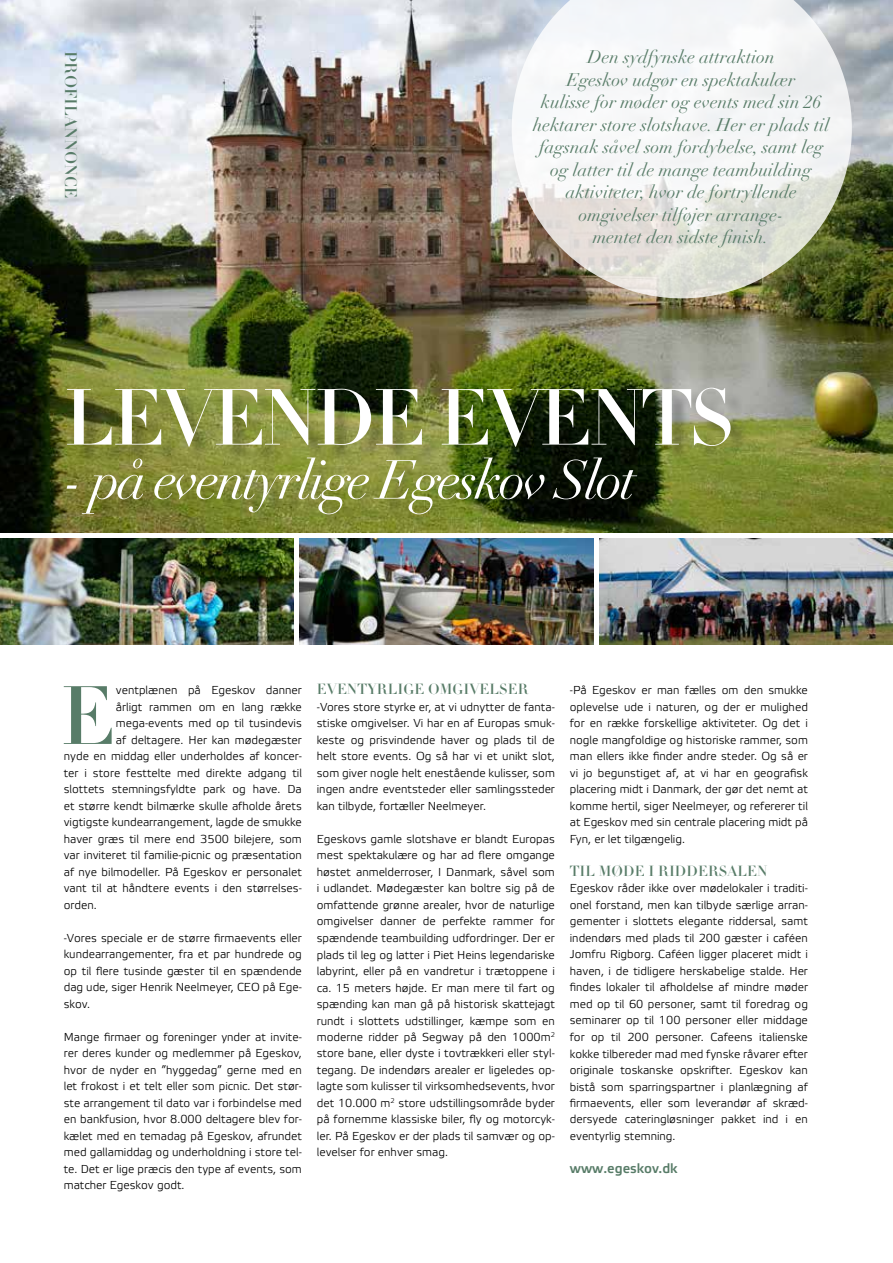
<style>
.page{position:relative;width:893px;height:1263px;background:#fff}
.page>*{position:absolute;margin:0;border:0;box-sizing:border-box;transform-origin:0 0}
.t1{font:81px "Didot LH Headline";color:#587c68}
.t2{font:78px "Didot LH Headline";letter-spacing:-.05em;color:#fff}
.t3{font:italic 54px "Didot LH";letter-spacing:-.05em;color:#fff}
.t4{font:italic 18px/22.5px "Didot LH";color:#587c68;text-align:center}
.t5{font:16.5px "Didot LH Headline";color:#587c68}
.t6{font:14.55px "Didot LH Headline";color:#587c68}
.t7{font:13.5px "Etelka Medium Pro";color:#587c68}
.t8{font:11.55px/16.5px "Etelka Light Pro";color:#000;text-align:justify}
</style>
<div class="page">
<img style="left:0;top:0;width:893px;height:532px">
<div style="left:70px;top:390px;width:679px;height:143px;background:#000;opacity:.25"></div>
<img style="left:0;top:539px;width:293px;height:106px">
<img style="left:300px;top:539px;width:293px;height:106px">
<img style="left:600px;top:539px;width:293px;height:106px">
<svg style="left:512px;top:0;width:340px;height:298px;fill:#f3f4f5"></svg>
<h3 class="t5" style="left:81px;top:51px;width:149px;rotate:90deg">PROFILANNONCE</h3>
<p class="t4" style="left:533px;top:46px;width:298px">Den sydfynske attraktion<br>Egeskov udgør en spektakulær<br>kulisse for møder og events med sin 26 hektarer store slotshave. Her er plads til fagsnak såvel som fordybelse, samt leg og latter til de mange teambuilding aktiviteter, hvor de fortryllende omgivelser tilføjer arrange-<br>mentet den sidste finish.</p>
<h2 class="t2" style="left:64px;top:371px;width:673px">LEVENDE EVENTS</h2>
<h3 class="t3" style="left:64px;top:448px;width:574px">- på eventyrlige Egeskov Slot</h3>
<h1 class="t1" style="left:60px;top:667px;width:57px">E</h1>
<p class="t8" style="left:116px;top:683px;width:187px">ventplænen på Egeskov danner</p>
<p class="t8" style="left:116px;top:699px;width:187px">årligt rammen om en lang række</p>
<p class="t8" style="left:116px;top:716px;width:187px">mega-events med op til tusindevis</p>
<p class="t8" style="left:116px;top:732px;width:188px">af deltagere. Her kan mødegæster</p>
<p class="t8" style="left:64px;top:749px;width:240px">nyde en middag eller underholdes af koncer-</p>
<p class="t8" style="left:64px;top:765px;width:240px">ter i store festtelte med direkte adgang til</p>
<p class="t8" style="left:64px;top:782px;width:240px">slottets stemningsfyldte park og have. Da</p>
<p class="t8" style="left:64px;top:798px;width:240px">et større kendt bilmærke skulle afholde årets</p>
<p class="t8" style="left:64px;top:815px;width:240px">vigtigste kundearrangement, lagde de smukke</p>
<p class="t8" style="left:64px;top:831px;width:240px">haver græs til mere end 3500 bilejere, som</p>
<p class="t8" style="left:64px;top:848px;width:240px">var inviteret til familie-picnic og præsentation</p>
<p class="t8" style="left:64px;top:864px;width:240px">af nye bilmodeller. På Egeskov er personalet</p>
<p class="t8" style="left:64px;top:881px;width:240px">vant til at håndtere events i den størrelses-</p>
<p class="t8" style="left:64px;top:897px;width:34px">orden.</p>
<p class="t8" style="left:64px;top:930px;width:240px">-Vores speciale er de større firmaevents eller kundearrangementer, fra et par hundrede og op til flere tusinde gæster til en spændende dag ude, siger Henrik Neelmeyer, CEO på Ege&shy;skov.</p>
<p class="t8" style="left:64px;top:1029px;width:240px">Mange firmaer og foreninger ynder at invite&shy;rer deres kunder og medlemmer på Egeskov, hvor de nyder en ”hyggedag” gerne med en let frokost i et telt eller som picnic. Det stør&shy;ste arrangement til dato var i forbindelse med en bankfusion, hvor 8.000 deltagere blev for&shy;kælet med en temadag på Egeskov, afrundet med gallamiddag og underholdning i store tel&shy;te. Det er lige præcis den type af events, som matcher Egeskov godt.</p>
<p class="t6" style="left:317px;top:681px;width:213px">EVENTYRLIGE OMGIVELSER</p>
<p class="t8" style="left:317px;top:699px;width:240px">-Vores store styrke er, at vi udnytter de fanta&shy;stiske omgivelser. Vi har en af Europas smuk&shy;keste og prisvindende haver og plads til de helt store events. Og så har vi et unikt slot, som giver nogle helt enestående kulisser, som ingen andre eventsteder eller samlingssteder kan tilbyde, fortæller Neelmeyer.</p>
<p class="t8" style="left:317px;top:831px;width:240px">Egeskovs gamle slotshave er blandt Europas mest spektakulære og har ad flere omgange høstet anmelderroser, I Danmark, såvel som i udlandet. Mødegæster kan boltre sig på de omfattende grønne arealer, hvor de naturlige omgivelser danner de perfekte rammer for spændende teambuilding udfordringer. Der er plads til leg og latter i Piet Heins legendariske labyrint, eller på en vandretur i trætoppene i ca. 15 meters højde. Er man mere til fart og spænding kan man gå på historisk skattejagt rundt i slottets udstillinger, kæmpe som en moderne ridder på Segway på den 1000m<sup>2 </sup>store bane, eller dyste i tovtrækkeri eller styl&shy;tegang. De indendørs arealer er ligeledes op&shy;lagte som kulisser til virksomhedsevents, hvor det 10.000 m<sup>2</sup> store udstillingsområde byder på fornemme klassiske biler, fly og motorcyk&shy;ler. På Egeskov er der plads til samvær og op&shy;levelser for enhver smag.</p>
<p class="t8" style="left:570px;top:683px;width:240px">-På Egeskov er man fælles om den smukke oplevelse ude i naturen, og der er mulighed for en række forskellige aktiviteter. Og det i nogle mangfoldige og historiske rammer, som man ellers ikke finder andre steder. Og så er vi jo begunstiget af, at vi har en geografisk placering midt i Danmark, der gør det nemt at komme hertil, siger Neelmeyer, og refererer til at Egeskov med sin centrale placering midt på Fyn, er let tilgængelig.</p>
<p class="t6" style="left:570px;top:862px;width:199px">TIL MØDE I RIDDERSALEN</p>
<p class="t8" style="left:570px;top:881px;width:240px">Egeskov råder ikke over mødelokaler i traditi&shy;onel forstand, men kan tilbyde særlige arran&shy;gementer i slottets elegante riddersal, samt indendørs med plads til 200 gæster i caféen Jomfru Rigborg. Caféen ligger placeret midt i haven, i de tidligere herskabelige stalde. Her findes lokaler til afholdelse af mindre møder med op til 60 personer, samt til foredrag og seminarer op til 100 personer eller middage for op til 200 personer. Cafeens italienske kokke tilbereder mad med fynske råvarer efter originale toskanske opskrifter. Egeskov kan bistå som sparringspartner i planlægning af firmaevents, eller som leverandør af skræd&shy;dersyede cateringløsninger pakket ind i en eventyrlig stemning.</p>
<p class="t7" style="left:570px;top:1161px;width:109px">www.egeskov.dk</p>
</div>
